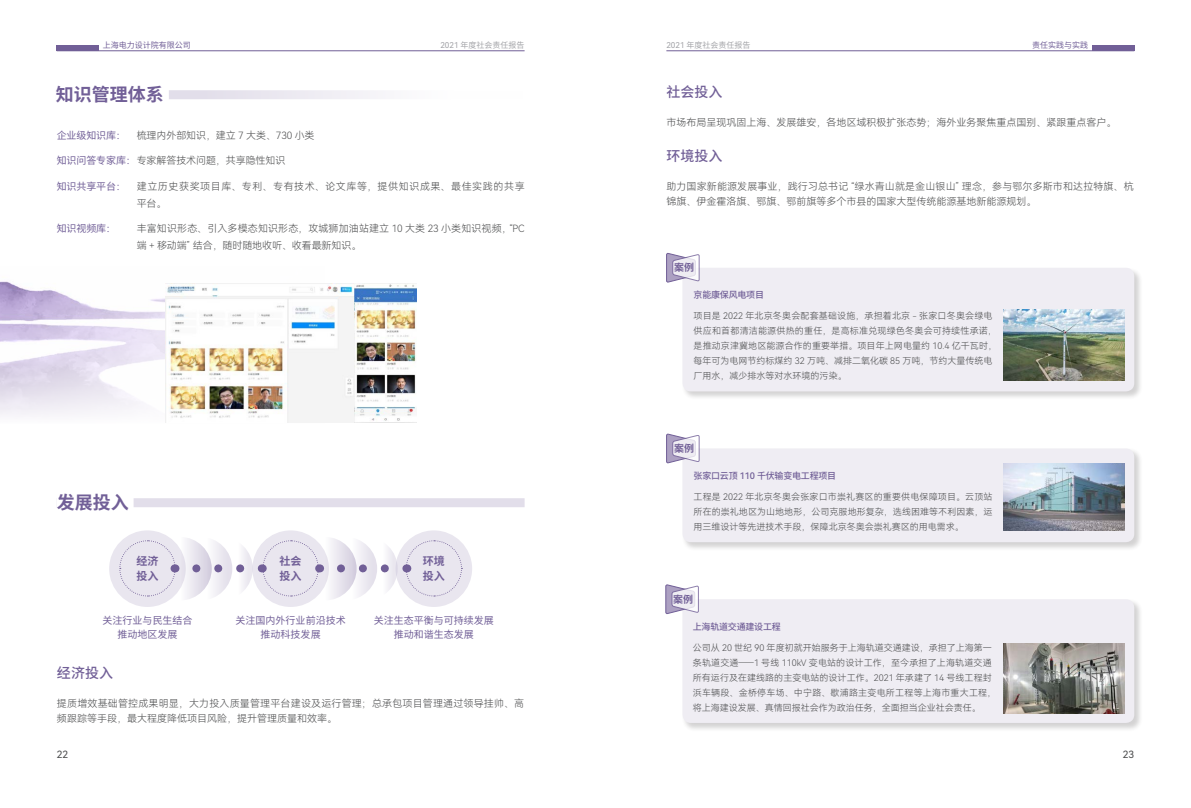
<style>
.page{position:relative;width:1191px;height:808px;background:#fff}
.page>*{position:absolute;margin:0;border:0;box-sizing:border-box;transform-origin:0 0}
.三级标题{font:700 18px "Source Han Sans CN";color:#715f97}
.四级{font:500 14px "Source Han Sans CN";color:#715f97}
.正文{font:700 11px "Source Han Sans CN";color:#715f97}
.正文-2{font:10px/15px "Harmony OS Sans SC Light";letter-spacing:.01em;color:#4b4c4d}
.图题{font:10px "Source Han Sans CN";color:#715f97}
.正文-3{font:10px "Harmony OS Sans SC Light";letter-spacing:-.01em;color:#4b4c4d}
.正文-4{font:10px/17px "Harmony OS Sans SC Light";letter-spacing:.06em;color:#4b4c4d}
.正文-5{font:10px "Source Han Sans CN";letter-spacing:-.01em;color:#715f97}
.正文-6{font:700 10px "Source Han Sans CN";color:#715f97}
.t1{font:10px "Harmony OS Sans SC";color:#4b4c4d}
.案例文字{font:9px/15px "Harmony OS Sans SC Light";letter-spacing:.005em;color:#4b4c4d}
.案例标题{font:500 9px "Source Han Sans CN";letter-spacing:-.025em;color:#715f97}
.t2{font:8px "Source Han Sans CN";color:#a3a4a8}
.t3{font:8px "Source Han Sans CN";color:#715f97}
.s1{font-family:"Harmony OS Sans SC"}
.s2{font-family:"Source Han Sans CN";color:#715f97}
.s3{font-family:"Harmony OS Sans SC";color:#715f97}
.s4{font-family:"Harmony OS Sans SC Medium";font-weight:400}
</style>
<div class="page">
<div style="left:1091px;top:45px;width:43px;height:6px;background:#715f97"></div>
<div style="left:57px;top:45px;width:42px;height:6px;background:#715f97"></div>
<hr style="left:666px;top:51px;width:468px;height:1px;background:#715f97">
<hr style="left:57px;top:51px;width:467px;height:1px;background:#715f97">
<div style="left:681px;top:267px;width:461px;height:133px;background:#231f20;opacity:.2"></div>
<div style="left:682px;top:268px;width:452px;height:123px;background:#efedf3;border-radius:9px"></div>
<div style="left:681px;top:448px;width:461px;height:103px;background:#231f20;opacity:.2"></div>
<div style="left:682px;top:448px;width:452px;height:94px;background:#efedf3;border-radius:9px"></div>
<div style="left:681px;top:598px;width:461px;height:133px;background:#231f20;opacity:.2"></div>
<div style="left:682px;top:599px;width:452px;height:124px;background:#efedf3;border-radius:9px"></div>
<img style="left:0;top:281px;width:166px;height:142px">
<img style="left:166px;top:283px;width:250px;height:140px">
<div style="left:57px;top:498px;width:467px;height:9px;background:#e2deea"></div>
<div style="left:57px;top:497px;width:77px;height:11px;background:#fff"></div>
<svg style="left:666px;top:253px;width:33px;height:29px"></svg>
<img style="left:1003px;top:310px;width:121px;height:70px">
<svg style="left:666px;top:434px;width:33px;height:29px"></svg>
<img style="left:1003px;top:463px;width:121px;height:68px">
<svg style="left:169px;top:90px;width:209px;height:9px;fill:#ebe8f0"></svg>
<div style="left:109px;top:530px;width:77px;height:77px;background:#e9e6ef;border-radius:50%"></div>
<div style="left:252px;top:530px;width:77px;height:77px;background:#e9e6ef;border-radius:50%"></div>
<div style="left:395px;top:530px;width:77px;height:77px;background:#e9e6ef;border-radius:50%"></div>
<svg style="left:189px;top:537px;width:64px;height:63px"></svg>
<svg style="left:148px;top:537px;width:64px;height:63px;fill:#e9e6ef"></svg>
<svg style="left:334px;top:537px;width:64px;height:63px"></svg>
<svg style="left:293px;top:537px;width:63px;height:63px;fill:#ebe8f0"></svg>
<svg style="left:196px;top:564px;width:55px;height:8px"></svg>
<svg style="left:119px;top:540px;width:57px;height:57px"></svg>
<svg style="left:341px;top:564px;width:54px;height:8px"></svg>
<svg style="left:262px;top:540px;width:58px;height:57px"></svg>
<svg style="left:405px;top:540px;width:57px;height:57px"></svg>
<img style="left:1003px;top:643px;width:121px;height:71px">
<svg style="left:665px;top:584px;width:33px;height:30px"></svg>
<p class="t3" style="left:103px;top:40px;width:89px">上海电力设计院有限公司</p>
<p class="t2" style="left:440px;top:40px;width:86px"><span class="s1">2021</span> 年度社会责任报告</p>
<p class="t2" style="left:666px;top:40px;width:86px"><span class="s1">2021</span> 年度社会责任报告</p>
<p class="t3" style="left:1032px;top:40px;width:57px">责任实践与实践</p>
<h1 class="三级标题" style="left:56px;top:85px;width:110px">知识管理体系</h1>
<p class="正文-5" style="left:57px;top:129px;width:71px">企业级知识库<span class="s1">：</span></p>
<p class="正文-3" style="left:137px;top:128px;width:179px">梳理内外部知识，建立 7 大类、730 小类</p>
<p class="正文-3" style="left:57px;top:154px;width:230px"><span class="s2">知识问答专家库</span><span class="s3">：</span> 专家解答技术问题，共享隐性知识</p>
<p class="正文-5" style="left:57px;top:180px;width:71px">知识共享平台<span class="s1">：</span></p>
<p class="正文-4" style="left:137px;top:177px;width:389px">建立历史获奖项目库、专利、专有技术、论文库等，提供知识成果、最佳实践的共享平台。</p>
<p class="正文-5" style="left:57px;top:223px;width:61px">知识视频库<span class="s1">：</span></p>
<p class="正文-2" style="left:137px;top:220px;width:389px;line-height:17px">丰富知识形态、引入多模态知识形态，攻城狮加油站建立 10 大类 23 小类知识视频，“PC端 + 移动端” 结合，随时随地收听、收看最新知识。</p>
<p class="三级标题" style="left:57px;top:493px;width:73px">发展投入</p>
<p class="正文" style="left:136px;top:556px;width:23px">经济</p>
<p class="正文" style="left:136px;top:570px;width:23px">投入</p>
<p class="图题" style="left:102px;top:615px;width:92px">关注行业与民生结合</p>
<p class="图题" style="left:117px;top:629px;width:62px">推动地区发展</p>
<p class="正文" style="left:280px;top:556px;width:23px">社会</p>
<p class="正文" style="left:280px;top:570px;width:23px">投入</p>
<p class="图题" style="left:236px;top:615px;width:112px">关注国内外行业前沿技术</p>
<p class="图题" style="left:261px;top:629px;width:61px">推动科技发展</p>
<p class="正文" style="left:423px;top:556px;width:23px">环境</p>
<p class="正文" style="left:423px;top:570px;width:23px">投入</p>
<p class="图题" style="left:374px;top:615px;width:121px">关注生态平衡与可持续发展</p>
<p class="图题" style="left:394px;top:629px;width:81px">推动和谐生态发展</p>
<p class="四级" style="left:57px;top:665px;width:57px">经济投入</p>
<p class="正文-2" style="left:57px;top:695px;width:469px">提质增效基础管控成果明显，大力投入质量管理平台建设及运行管理；总承包项目管理通过领导挂帅、高频跟踪等手段，最大程度降低项目风险，提升管理质量和效率。</p>
<p class="四级" style="left:666px;top:84px;width:57px">社会投入</p>
<p class="正文-2" style="left:666px;top:115px;width:451px">市场布局呈现巩固上海、发展雄安，各地区域积极扩张态势；海外业务聚焦重点国别、紧跟重点客户。</p>
<p class="四级" style="left:666px;top:148px;width:57px">环境投入</p>
<p class="正文-2" style="left:666px;top:179px;width:469px">助力国家新能源发展事业，践行习总书记 “绿水青山就是金山银山” 理念，参与鄂尔多斯市和达拉特旗、杭锦旗、伊金霍洛旗、鄂旗、鄂前旗等多个市县的国家大型传统能源基地新能源规划。</p>
<p class="正文-6" style="left:674px;top:263px;width:21px">案例</p>
<p class="案例标题" style="left:693px;top:290px;width:72px">京能康保风电项目</p>
<p class="案例文字" style="left:693px;top:308px;width:305px">项目是 2022 年北京冬奥会配套基础设施，承担着北京 - 张家口冬奥会绿电供应和首都清洁能源供热的重任，是高标准兑现绿色冬奥会可持续性承诺，是推动京津冀地区能源合作的重要举措。项目年上网电量约 10.4 亿千瓦时，每年可为电网节约标煤约 32 万吨、减排二氧化碳 85 万吨，节约大量传统电厂用水，减少排水等对水环境的污染。</p>
<p class="正文-6" style="left:674px;top:443px;width:21px">案例</p>
<p class="案例标题" style="left:693px;top:471px;width:144px">张家口云顶 <span class="s4">110</span> 千伏输变电工程项目</p>
<p class="案例文字" style="left:693px;top:489px;width:300px;text-align:justify">工程是 2022 年北京冬奥会张家口市崇礼赛区的重要供电保障项目。云顶站所在的崇礼地区为山地地形，公司克服地形复杂，选线困难等不利因素，运用三维设计等先进技术手段，保障北京冬奥会崇礼赛区的用电需求。</p>
<p class="正文-6" style="left:673px;top:594px;width:21px">案例</p>
<p class="案例标题" style="left:693px;top:621px;width:89px">上海轨道交通建设工程</p>
<p class="案例文字" style="left:693px;top:639px;width:305px">公司从 20 世纪 90 年度初就开始服务于上海轨道交通建设，承担了上海第一条轨道交通——1 号线 110kV 变电站的设计工作，至今承担了上海轨道交通所有运行及在建线路的主变电站的设计工作。2021 年承建了 14 号线工程封浜车辆段、金桥停车场、中宁路、歇浦路主变电所工程等上海市重大工程，将上海建设发展、真情回报社会作为政治任务，全面担当企业社会责任。</p>
<p class="t1" style="left:57px;top:747px;width:13px">22</p>
<p class="t1" style="left:1122px;top:747px;width:13px">23</p>
</div>
